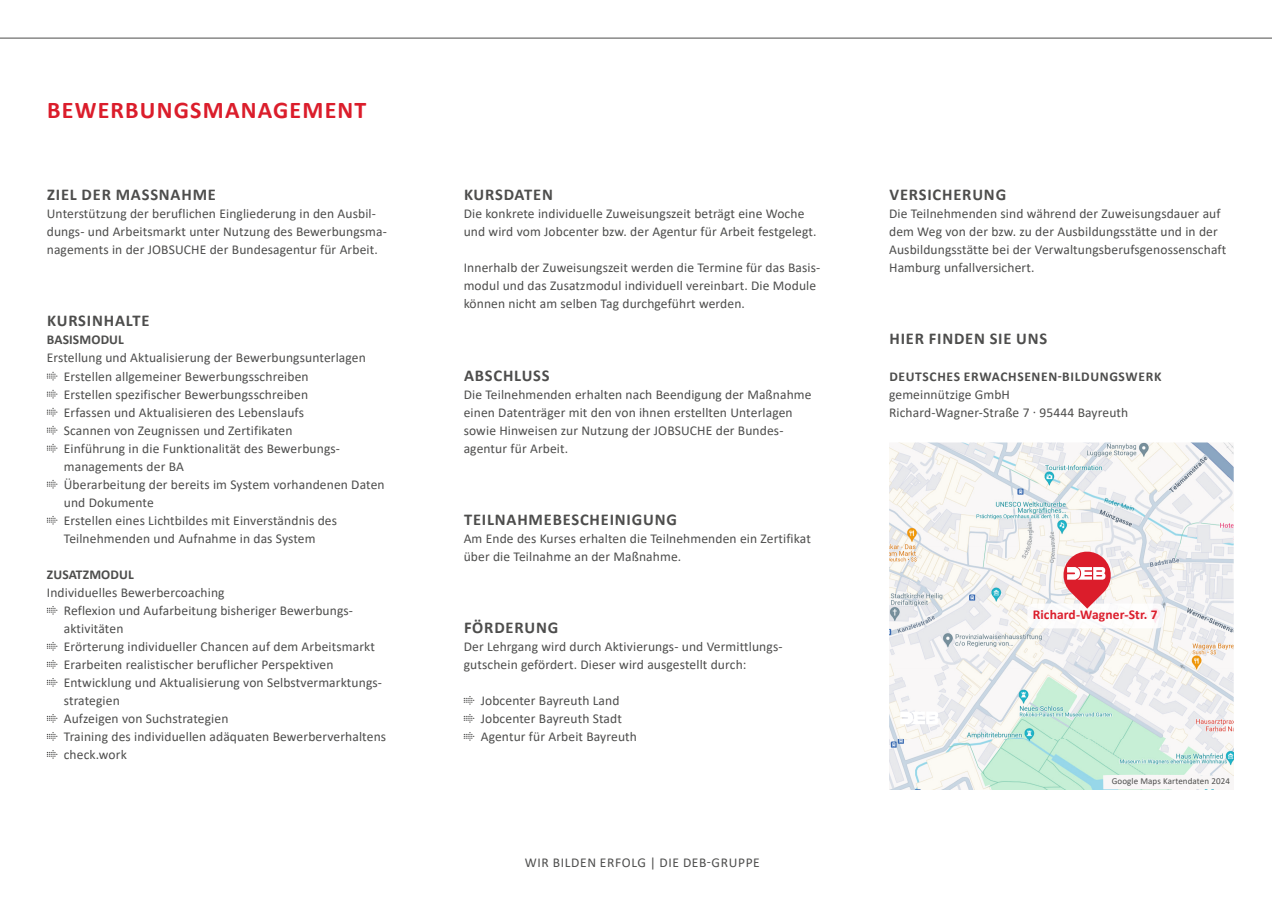
<style>
.page{position:relative;width:1272px;height:902px;background:#fff}
.page>*{position:absolute;margin:0;border:0;box-sizing:border-box;transform-origin:0 0}
.t1{font:700 24px "Calibri";letter-spacing:.05em;color:#db1d2b}
.t2{font:700 16.5px "Calibri";letter-spacing:.05em;color:#4d4d4c}
.t3{font:13.5px/18px "Calibri";letter-spacing:.01em;color:#4d4d4c}
.t4{font:700 13.5px "Calibri";letter-spacing:.045em;color:#4d4d4c}
.t5{font:13.5px "Calibri";letter-spacing:.05em;color:#4d4d4c}
.t6{font:700 13.5px "Calibri";letter-spacing:.01em;color:#4d4d4c}
.t7{font:700 13.5px "Calibri";letter-spacing:.01em;color:#db1d2b}
.t8{font:9px "Calibri";letter-spacing:.01em;color:#4d4d4c}
</style>
<div class="page">
<svg style="left:0;top:37px;width:1271px;height:1px"></svg>
<svg style="left:47px;top:372px;width:10px;height:8px"></svg>
<svg style="left:47px;top:390px;width:10px;height:8px"></svg>
<svg style="left:47px;top:408px;width:10px;height:8px"></svg>
<svg style="left:47px;top:426px;width:10px;height:8px"></svg>
<svg style="left:47px;top:444px;width:10px;height:8px"></svg>
<svg style="left:47px;top:480px;width:10px;height:8px"></svg>
<svg style="left:47px;top:516px;width:10px;height:8px"></svg>
<svg style="left:47px;top:606px;width:10px;height:8px"></svg>
<svg style="left:47px;top:642px;width:10px;height:8px"></svg>
<svg style="left:47px;top:660px;width:10px;height:8px"></svg>
<svg style="left:47px;top:678px;width:10px;height:8px"></svg>
<svg style="left:47px;top:714px;width:10px;height:8px"></svg>
<svg style="left:47px;top:732px;width:10px;height:8px"></svg>
<svg style="left:47px;top:750px;width:10px;height:8px"></svg>
<svg style="left:463px;top:696px;width:11px;height:8px"></svg>
<svg style="left:463px;top:714px;width:11px;height:8px"></svg>
<svg style="left:463px;top:732px;width:11px;height:8px"></svg>
<img style="left:889px;top:442px;width:344px;height:347px">
<svg style="left:900px;top:711px;width:38px;height:13px"></svg>
<img style="left:1027px;top:603px;width:136px;height:25px">
<svg style="left:1061px;top:549px;width:52px;height:59px"></svg>
<div style="left:1103px;top:774px;width:130px;height:15px;background:#f8f6f6"></div>
<h1 class="t1" style="left:47px;top:93px;width:321px">BEWERBUNGSMANAGEMENT</h1>
<p class="t2" style="left:47px;top:183px;width:170px">ZIEL DER MASSNAHME</p>
<p class="t3" style="left:47px;top:204px;width:341px">Unterstützung der beruflichen Eingliederung in den Ausbil&shy;dungs- und Arbeitsmarkt unter Nutzung des Bewerbungsma&shy;nagements in der JOBSUCHE der Bundesagentur für Arbeit.</p>
<p class="t2" style="left:47px;top:309px;width:104px">KURSINHALTE</p>
<p class="t6" style="left:47px;top:330px;width:79px">BASISMODUL</p>
<p class="t3" style="left:64px;top:348px;width:322px;text-indent:-17px">Erstellung und Aktualisierung der Bewerbungsunterlagen Erstellen allgemeiner Bewerbungsschreiben<br>Erstellen spezifischer Bewerbungsschreiben<br>Erfassen und Aktualisieren des Lebenslaufs<br>Scannen von Zeugnissen und Zertifikaten<br>Einführung in die Funktionalität des Bewerbungs&shy;managements der BA<br>Überarbeitung der bereits im System vorhandenen Daten und Dokumente<br>Erstellen eines Lichtbildes mit Einverständnis des Teilnehmenden und Aufnahme in das System</p>
<p class="t6" style="left:47px;top:564px;width:89px">ZUSATZMODUL</p>
<p class="t3" style="left:64px;top:582px;width:324px;text-indent:-17px">Individuelles Bewerbercoaching<br>Reflexion und Aufarbeitung bisheriger Bewerbungs&shy;aktivitäten<br>Erörterung individueller Chancen auf dem Arbeitsmarkt Erarbeiten realistischer beruflicher Perspektiven Entwicklung und Aktualisierung von Selbstvermarktungs&shy;strategien<br>Aufzeigen von Suchstrategien<br>Training des individuellen adäquaten Bewerberverhaltens check.work</p>
<p class="t2" style="left:464px;top:183px;width:90px">KURSDATEN</p>
<p class="t3" style="left:463px;top:204px;width:354px">Die konkrete individuelle Zuweisungszeit beträgt eine Woche und wird vom Jobcenter bzw. der Agentur für Arbeit festgelegt.</p>
<p class="t3" style="left:463px;top:258px;width:358px">Innerhalb der Zuweisungszeit werden die Termine für das Basis&shy;modul und das Zusatzmodul individuell vereinbart. Die Module können nicht am selben Tag durchgeführt werden.</p>
<p class="t2" style="left:464px;top:363px;width:87px">ABSCHLUSS</p>
<p class="t3" style="left:463px;top:384px;width:349px">Die Teilnehmenden erhalten nach Beendigung der Maßnahme einen Datenträger mit den von ihnen erstellten Unterlagen sowie Hinweisen zur Nutzung der JOBSUCHE der Bundes&shy;agentur für Arbeit.</p>
<p class="t2" style="left:464px;top:507px;width:214px">TEILNAHMEBESCHEINIGUNG</p>
<p class="t3" style="left:463px;top:528px;width:349px">Am Ende des Kurses erhalten die Teilnehmenden ein Zertifikat über die Teilnahme an der Maßnahme.</p>
<p class="t2" style="left:464px;top:615px;width:96px">FÖRDERUNG</p>
<p class="t3" style="left:463px;top:636px;width:320px">Der Lehrgang wird durch Aktivierungs- und Vermittlungs&shy;gutschein gefördert. Dieser wird ausgestellt durch:</p>
<p class="t3" style="left:480px;top:690px;width:158px">Jobcenter Bayreuth Land<br>Jobcenter Bayreuth Stadt<br>Agentur für Arbeit Bayreuth</p>
<p class="t5" style="left:525px;top:852px;width:236px">WIR BILDEN ERFOLG | DIE DEB-GRUPPE</p>
<p class="t2" style="left:889px;top:183px;width:118px">VERSICHERUNG</p>
<p class="t3" style="left:889px;top:204px;width:339px">Die Teilnehmenden sind während der Zuweisungsdauer auf dem Weg von der bzw. zu der Ausbildungsstätte und in der Ausbildungsstätte bei der Verwaltungsberufsgenossenschaft Hamburg unfallversichert.</p>
<p class="t2" style="left:889px;top:327px;width:159px">HIER FINDEN SIE UNS</p>
<p class="t4" style="left:889px;top:366px;width:273px">DEUTSCHES ERWACHSENEN-BILDUNGSWERK</p>
<p class="t3" style="left:889px;top:384px;width:241px">gemeinnützige GmbH<br>Richard-Wagner-Straße 7 · 95444 Bayreuth</p>
<p class="t7" style="left:1032px;top:605px;width:126px">Richard-Wagner-Str. 7</p>
<p class="t8" style="left:1111px;top:775px;width:120px">Google Maps Kartendaten 2024</p>
</div>
